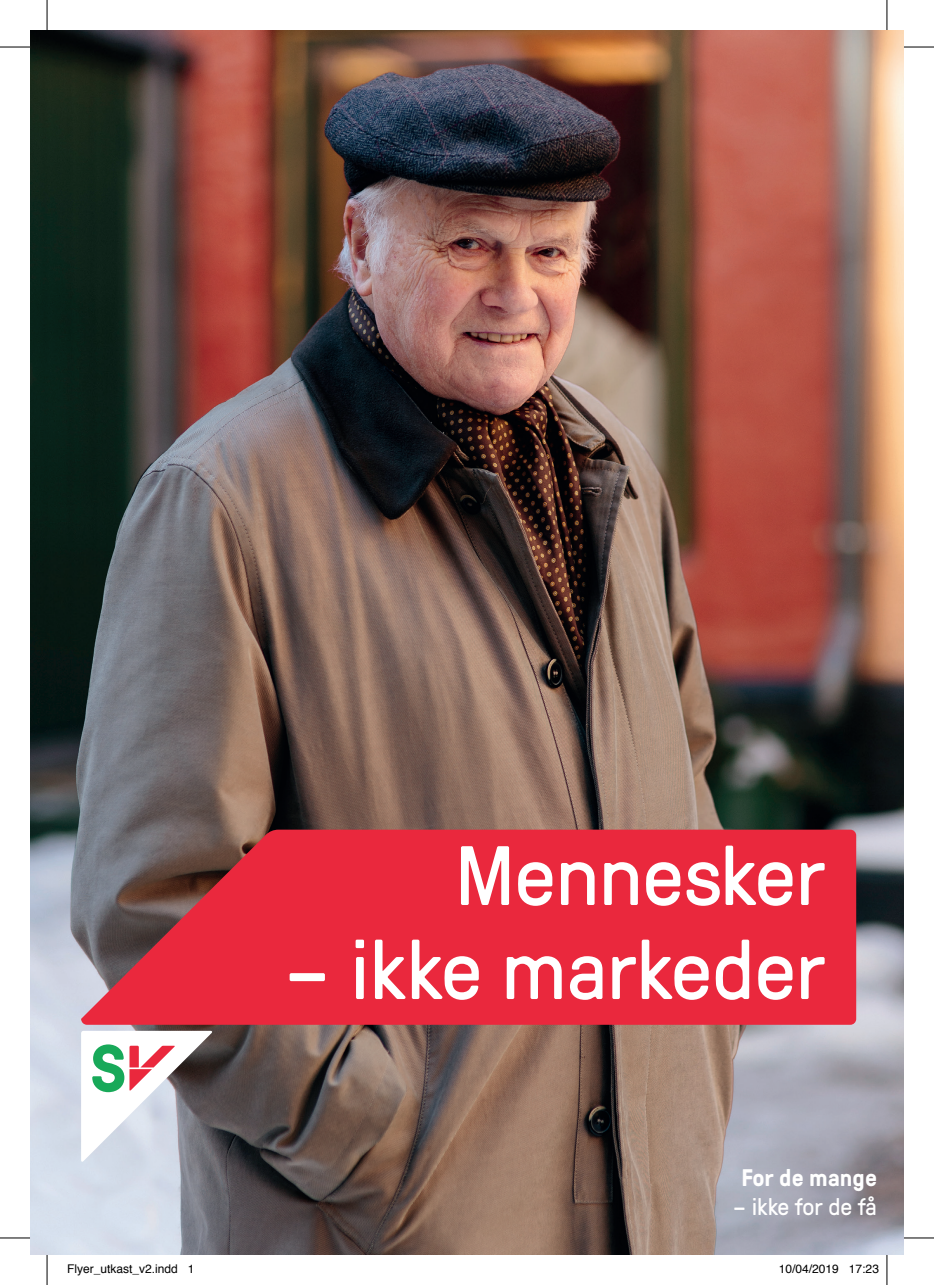
<style>
.page{position:relative;width:934px;height:1285px;background:#fff}
.page>*{position:absolute;margin:0;border:0;box-sizing:border-box;transform-origin:0 0}
.t1{font:84px "GT Pressura";color:#fff}
.t2{font:24px "GT Pressura";color:#fff}
.t3{font:700 24px "GT Pressura";color:#fff}
.t4{font:12px "Helvetica";color:#000}
</style>
<div class="page">
<img style="left:30px;top:30px;width:873px;height:1225px">
<svg style="left:81px;top:829px;width:774px;height:195px;background:#da2f41"></svg>
<svg style="left:81px;top:1030px;width:131px;height:131px"></svg>
<hr style="left:0;top:47px;width:30px;height:1px;background:#000">
<hr style="left:903px;top:47px;width:30px;height:1px;background:#000">
<hr style="left:0;top:1237px;width:30px;height:1px;background:#000">
<hr style="left:903px;top:1237px;width:30px;height:1px;background:#000">
<hr style="left:47px;top:0;width:1px;height:30px;background:#000">
<hr style="left:47px;top:1255px;width:1px;height:30px;background:#000">
<hr style="left:886px;top:0;width:1px;height:30px;background:#000">
<hr style="left:886px;top:1255px;width:1px;height:30px;background:#000">
<h1 class="t1" style="left:455px;top:815px;width:371px">Mennesker</h1>
<h1 class="t1" style="left:283px;top:909px;width:542px">– ikke markeder</h1>
<h2 class="t3" style="left:741px;top:1160px;width:137px">For de mange</h2>
<h2 class="t2" style="left:732px;top:1189px;width:146px">– ikke for de få</h2>
<p class="t4" style="left:67px;top:1259px;width:129px">Flyer_utkast_v2.indd 1</p>
<p class="t4" style="left:778px;top:1259px;width:102px">10/04/2019 17:23</p>
</div>
